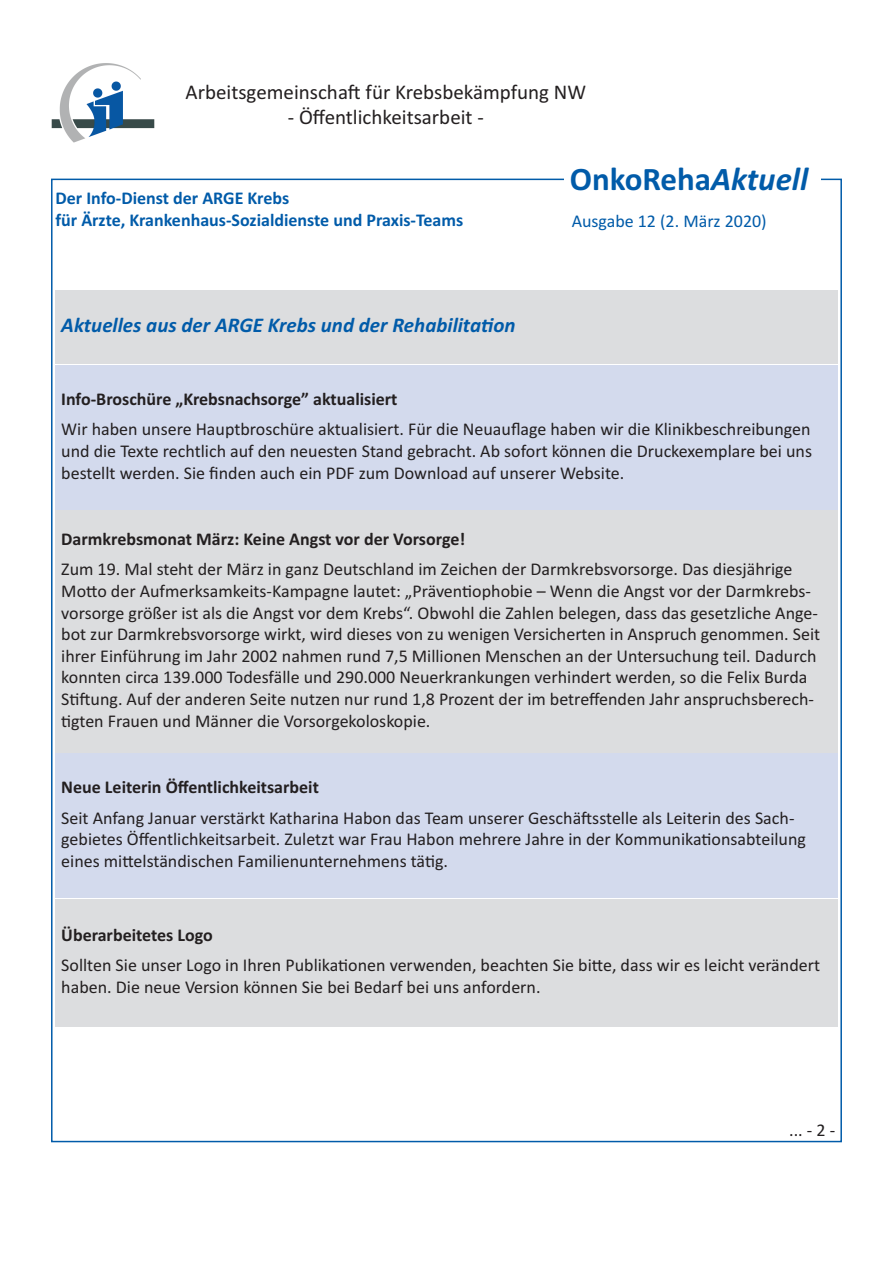
<style>
.page{position:relative;width:893px;height:1263px;background:#fff}
.page>*{position:absolute;margin:0;border:0;box-sizing:border-box;transform-origin:0 0}
.t1{font:700 33px "Calibri";color:#015ba9}
.t2{font:21px "Calibri";color:#231f20}
.t3{font:italic 700 21px "Calibri";color:#015ba9}
.t4{font:18px/21.6px "Calibri";color:#231f20}
.t5{font:700 18px "Calibri";color:#231f20}
.t6{font:700 18px/21.6px "Calibri";color:#015ba9}
.t7{font:18px "Calibri";color:#015ba9}
.s1{font-style:italic}
</style>
<div class="page">
<img style="left:51px;top:63px;width:103px;height:80px">
<div style="left:55px;top:290px;width:783px;height:73px;background:#dcdddf"></div>
<div style="left:55px;top:365px;width:783px;height:145px;background:#d3daed"></div>
<div style="left:55px;top:753px;width:783px;height:145px;background:#d3daed"></div>
<div style="left:55px;top:899px;width:783px;height:127px;background:#dcdddf"></div>
<div style="left:55px;top:510px;width:783px;height:243px;background:#dcdddf"></div>
<p class="t2" style="left:186px;top:79px;width:402px">Arbeitsgemeinschaft für Krebsbekämpfung NW</p>
<p class="t2" style="left:288px;top:104px;width:197px">- Öffentlichkeitsarbeit -</p>
<p class="t6" style="left:56px;top:187px;width:409px">Der Info-Dienst der ARGE Krebs<br>für Ärzte, Krankenhaus-Sozialdienste und Praxis-Teams</p>
<p class="t3" style="left:61px;top:312px;width:456px">Aktuelles aus der ARGE Krebs und der Rehabilitation</p>
<h1 class="t1" style="left:570px;top:159px;width:240px">OnkoReha<span class="s1">Aktuell</span></h1>
<p class="t7" style="left:572px;top:210px;width:197px">Ausgabe 12 (2. März 2020)</p>
<p class="t5" style="left:61px;top:389px;width:338px">Info-Broschüre „Krebsnachsorge” aktualisiert</p>
<p class="t4" style="left:61px;top:418px;width:752px;text-align:justify">Wir haben unsere Hauptbroschüre aktualisiert. Für die Neuauflage haben wir die Klinikbeschreibungen und die Texte rechtlich auf den neuesten Stand gebracht. Ab sofort können die Druckexemplare bei uns bestellt werden. Sie finden auch ein PDF zum Download auf unserer Website.</p>
<p class="t5" style="left:61px;top:529px;width:405px">Darmkrebsmonat März: Keine Angst vor der Vorsorge!</p>
<p class="t4" style="left:61px;top:558px;width:760px">Zum 19. Mal steht der März in ganz Deutschland im Zeichen der Darmkrebsvorsorge. Das diesjährige Motto der Aufmerksamkeits-Kampagne lautet: „Präventiophobie – Wenn die Angst vor der Darmkrebs&shy;vorsorge größer ist als die Angst vor dem Krebs“. Obwohl die Zahlen belegen, dass das gesetzliche Ange&shy;bot zur Darmkrebsvorsorge wirkt, wird dieses von zu wenigen Versicherten in Anspruch genommen. Seit ihrer Einführung im Jahr 2002 nahmen rund 7,5 Millionen Menschen an der Untersuchung teil. Dadurch konnten circa 139.000 Todesfälle und 290.000 Neuerkrankungen verhindert werden, so die Felix Burda Stiftung. Auf der anderen Seite nutzen nur rund 1,8 Prozent der im betreffenden Jahr anspruchsberech&shy;tigten Frauen und Männer die Vorsorgekoloskopie.</p>
<p class="t5" style="left:61px;top:777px;width:259px">Neue Leiterin Öffentlichkeitsarbeit</p>
<p class="t4" style="left:61px;top:806px;width:746px">Seit Anfang Januar verstärkt Katharina Habon das Team unserer Geschäftsstelle als Leiterin des Sach&shy;gebietes Öffentlichkeitsarbeit. Zuletzt war Frau Habon mehrere Jahre in der Kommunikationsabteilung eines mittelständischen Familienunternehmens tätig.</p>
<p class="t5" style="left:61px;top:924px;width:153px">Überarbeitetes Logo</p>
<p class="t4" style="left:61px;top:954px;width:760px">Sollten Sie unser Logo in Ihren Publikationen verwenden, beachten Sie bitte, dass wir es leicht verändert haben. Die neue Version können Sie bei Bedarf bei uns anfordern.</p>
<p class="t4" style="left:789px;top:1118px;width:47px">...-2-</p>
</div>
